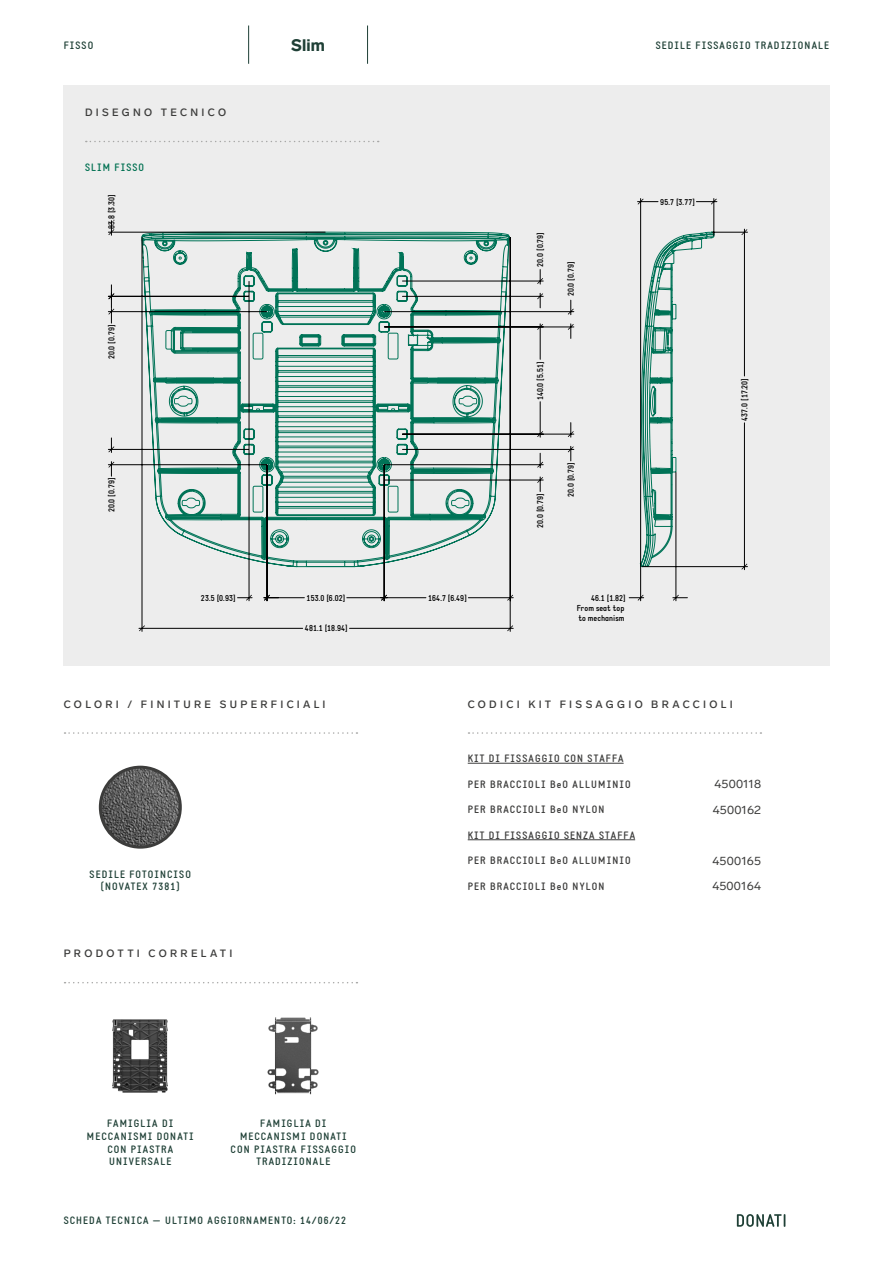
<style>
.page{position:relative;width:893px;height:1263px;background:#fff}
.page>*{position:absolute;margin:0;border:0;box-sizing:border-box;transform-origin:0 0}
.t1{font:900 16.5px "Lab Grotesque";color:#1f4036}
.t2{font:12px "Lab Grotesque";letter-spacing:.01em;color:#3c3c3b}
.t3{font:700 10.5px/12.6px "Static";letter-spacing:.1em;color:#1f4036;text-align:center}
.t4{font:700 10.5px "Static";letter-spacing:.1em;color:#3c3c3b}
.t5{font:500 10.5px "Lab Grotesque";letter-spacing:.315em;color:#3c3c3b}
.t6{font:700 10.5px "Static";letter-spacing:.1em;color:#007051}
.t7{font:700 8.55px/9.8px "Static";color:#000}
</style>
<div class="page">
<div style="left:64px;top:85px;width:765px;height:581px;background:#ededed"></div>
<img style="left:100px;top:767px;width:80px;height:80px;border-radius:40px">
<div style="left:99px;top:766px;width:83px;height:83px;border:3px solid #3c3c3b;border-radius:50%"></div>
<svg style="left:142px;top:231px;width:572px;height:336px"></svg>
<svg style="left:741px;top:229px;width:6px;height:6px"></svg>
<svg style="left:741px;top:564px;width:6px;height:6px"></svg>
<svg style="left:381px;top:595px;width:6px;height:6px"></svg>
<svg style="left:507px;top:595px;width:6px;height:6px"></svg>
<svg style="left:537px;top:324px;width:6px;height:6px"></svg>
<svg style="left:537px;top:431px;width:6px;height:6px"></svg>
<svg style="left:139px;top:625px;width:6px;height:6px"></svg>
<svg style="left:507px;top:625px;width:6px;height:6px"></svg>
<hr style="left:713px;top:232px;width:34px;height:1px;background:#000">
<hr style="left:642px;top:566px;width:105px;height:1px;background:#000">
<hr style="left:744px;top:229px;width:1px;height:147px;background:#000">
<hr style="left:744px;top:423px;width:1px;height:147px;background:#000">
<hr style="left:640px;top:565px;width:1px;height:36px;background:#000">
<hr style="left:676px;top:472px;width:1px;height:129px;background:#000">
<svg style="left:629px;top:595px;width:15px;height:6px"></svg>
<svg style="left:673px;top:595px;width:14px;height:6px"></svg>
<hr style="left:640px;top:199px;width:1px;height:366px;background:#000">
<hr style="left:714px;top:199px;width:1px;height:37px;background:#000">
<svg style="left:638px;top:199px;width:20px;height:6px"></svg>
<svg style="left:696px;top:199px;width:21px;height:6px"></svg>
<hr style="left:264px;top:597px;width:40px;height:1px;background:#000">
<hr style="left:347px;top:597px;width:40px;height:1px;background:#000">
<hr style="left:384px;top:465px;width:1px;height:136px;background:#000">
<hr style="left:381px;top:597px;width:45px;height:1px;background:#000">
<hr style="left:468px;top:597px;width:45px;height:1px;background:#000">
<hr style="left:249px;top:281px;width:1px;height:320px;background:#000">
<hr style="left:267px;top:465px;width:1px;height:136px;background:#000">
<svg style="left:238px;top:595px;width:14px;height:6px"></svg>
<svg style="left:264px;top:595px;width:14px;height:6px"></svg>
<hr style="left:108px;top:449px;width:141px;height:1px;background:#000">
<hr style="left:108px;top:464px;width:159px;height:1px;background:#000">
<svg style="left:108px;top:438px;width:6px;height:14px"></svg>
<svg style="left:108px;top:462px;width:6px;height:14px"></svg>
<hr style="left:108px;top:311px;width:159px;height:1px;background:#000">
<hr style="left:402px;top:434px;width:172px;height:1px;background:#000">
<hr style="left:402px;top:449px;width:172px;height:1px;background:#000">
<svg style="left:568px;top:423px;width:6px;height:14px"></svg>
<svg style="left:568px;top:446px;width:6px;height:15px"></svg>
<hr style="left:384px;top:464px;width:159px;height:1px;background:#000">
<hr style="left:384px;top:480px;width:159px;height:1px;background:#000">
<svg style="left:537px;top:453px;width:6px;height:15px"></svg>
<svg style="left:537px;top:477px;width:6px;height:14px"></svg>
<hr style="left:540px;top:324px;width:1px;height:35px;background:#000">
<hr style="left:540px;top:402px;width:1px;height:35px;background:#000">
<hr style="left:384px;top:311px;width:190px;height:1px;background:#000">
<hr style="left:384px;top:327px;width:190px;height:1px;background:#000">
<svg style="left:568px;top:300px;width:6px;height:15px"></svg>
<svg style="left:568px;top:324px;width:6px;height:14px"></svg>
<hr style="left:402px;top:281px;width:141px;height:1px;background:#000">
<hr style="left:402px;top:296px;width:141px;height:1px;background:#000">
<svg style="left:537px;top:270px;width:6px;height:14px"></svg>
<svg style="left:537px;top:293px;width:6px;height:15px"></svg>
<hr style="left:108px;top:232px;width:217px;height:1px;background:#000">
<hr style="left:108px;top:296px;width:141px;height:1px;background:#000">
<svg style="left:108px;top:221px;width:6px;height:14px"></svg>
<svg style="left:108px;top:285px;width:6px;height:38px"></svg>
<hr style="left:142px;top:237px;width:1px;height:394px;background:#000">
<hr style="left:510px;top:237px;width:1px;height:394px;background:#000">
<hr style="left:139px;top:628px;width:164px;height:1px;background:#000">
<hr style="left:350px;top:628px;width:163px;height:1px;background:#000">
<img style="left:267px;top:1017px;width:52px;height:78px">
<img style="left:112px;top:1019px;width:56px;height:74px">
<svg style="left:86px;top:141px;width:293px;height:1px"></svg>
<svg style="left:65px;top:732px;width:292px;height:2px"></svg>
<hr style="left:248px;top:26px;width:1px;height:38px;background:#1f4036">
<hr style="left:367px;top:26px;width:1px;height:38px;background:#1f4036">
<svg style="left:65px;top:982px;width:292px;height:1px"></svg>
<hr style="left:468px;top:763px;width:156px;height:1px;background:#3c3c3b">
<hr style="left:468px;top:839px;width:167px;height:1px;background:#3c3c3b">
<svg style="left:468px;top:732px;width:293px;height:2px"></svg>
<svg style="left:737px;top:1214px;width:48px;height:13px"></svg>
<h1 class="t1" style="left:291px;top:35px;width:36px">Slim</h1>
<p class="t3" style="left:64px;top:39px;width:31px">FISSO</p>
<p class="t3" style="left:656px;top:39px;width:175px">SEDILE FISSAGGIO TRADIZIONALE</p>
<p class="t5" style="left:85px;top:106px;width:142px">DISEGNO TECNICO</p>
<p class="t6" style="left:85px;top:161px;width:61px">SLIM FISSO</p>
<p class="t7" style="left:107px;top:229px;width:36px;rotate:-90deg">83.8 [3.30]</p>
<p class="t7" style="left:107px;top:359px;width:36px;rotate:-90deg">20.0 [0.79]</p>
<p class="t7" style="left:107px;top:512px;width:36px;rotate:-90deg">20.0 [0.79]</p>
<p class="t7" style="left:201px;top:593px;width:36px">23.5 [0.93]</p>
<p class="t7" style="left:307px;top:593px;width:40px">153.0 [6.02]</p>
<p class="t7" style="left:428px;top:593px;width:40px">164.7 [6.49]</p>
<p class="t7" style="left:305px;top:624px;width:44px">481.1 [18.94]</p>
<p class="t7" style="left:536px;top:267px;width:36px;rotate:-90deg">20.0 [0.79]</p>
<p class="t7" style="left:566px;top:296px;width:36px;rotate:-90deg">20.0 [0.79]</p>
<p class="t7" style="left:536px;top:400px;width:40px;rotate:-90deg">140.0 [5.51]</p>
<p class="t7" style="left:536px;top:528px;width:36px;rotate:-90deg">20.0 [0.79]</p>
<p class="t7" style="left:566px;top:497px;width:36px;rotate:-90deg">20.0 [0.79]</p>
<p class="t7" style="left:591px;top:593px;width:36px">46.1 [1.82]</p>
<p class="t7" style="left:577px;top:603px;width:49px">From seat top to mechanism</p>
<p class="t7" style="left:660px;top:197px;width:36px">95.7 [3.77]</p>
<p class="t7" style="left:740px;top:421px;width:44px;rotate:-90deg">437.0 [17.20]</p>
<p class="t5" style="left:64px;top:698px;width:263px">COLORI / FINITURE SUPERFICIALI</p>
<p class="t5" style="left:468px;top:698px;width:267px">CODICI KIT FISSAGGIO BRACCIOLI</p>
<p class="t3" style="left:90px;top:868px;width:103px">SEDILE FOTOINCISO (NOVATEX 7381)</p>
<p class="t5" style="left:64px;top:947px;width:170px">PRODOTTI CORRELATI</p>
<p class="t3" style="left:87px;top:1118px;width:108px">FAMIGLIA DI<br>MECCANISMI DONATI<br>CON PIASTRA<br>UNIVERSALE</p>
<p class="t3" style="left:231px;top:1118px;width:127px">FAMIGLIA DI<br>MECCANISMI DONATI<br>CON PIASTRA FISSAGGIO<br>TRADIZIONALE</p>
<p class="t3" style="left:64px;top:1215px;width:284px">SCHEDA TECNICA — ULTIMO AGGIORNAMENTO: 14/06/22</p>
<p class="t3" style="left:89px;top:1215px;width:86px">SCHEDA TECNICA</p>
<p class="t4" style="left:468px;top:752px;width:157px">KIT DI FISSAGGIO CON STAFFA</p>
<p class="t4" style="left:468px;top:778px;width:164px">PER BRACCIOLI BeO ALLUMINIO</p>
<p class="t2" style="left:714px;top:777px;width:48px">4500118</p>
<p class="t4" style="left:468px;top:803px;width:138px">PER BRACCIOLI BeO NYLON</p>
<p class="t2" style="left:713px;top:802px;width:50px">4500162</p>
<p class="t4" style="left:468px;top:829px;width:169px">KIT DI FISSAGGIO SENZA STAFFA</p>
<p class="t4" style="left:468px;top:854px;width:164px">PER BRACCIOLI BeO ALLUMINIO</p>
<p class="t2" style="left:713px;top:853px;width:50px">4500165</p>
<p class="t4" style="left:468px;top:880px;width:138px">PER BRACCIOLI BeO NYLON</p>
<p class="t2" style="left:712px;top:879px;width:50px">4500164</p>
</div>
